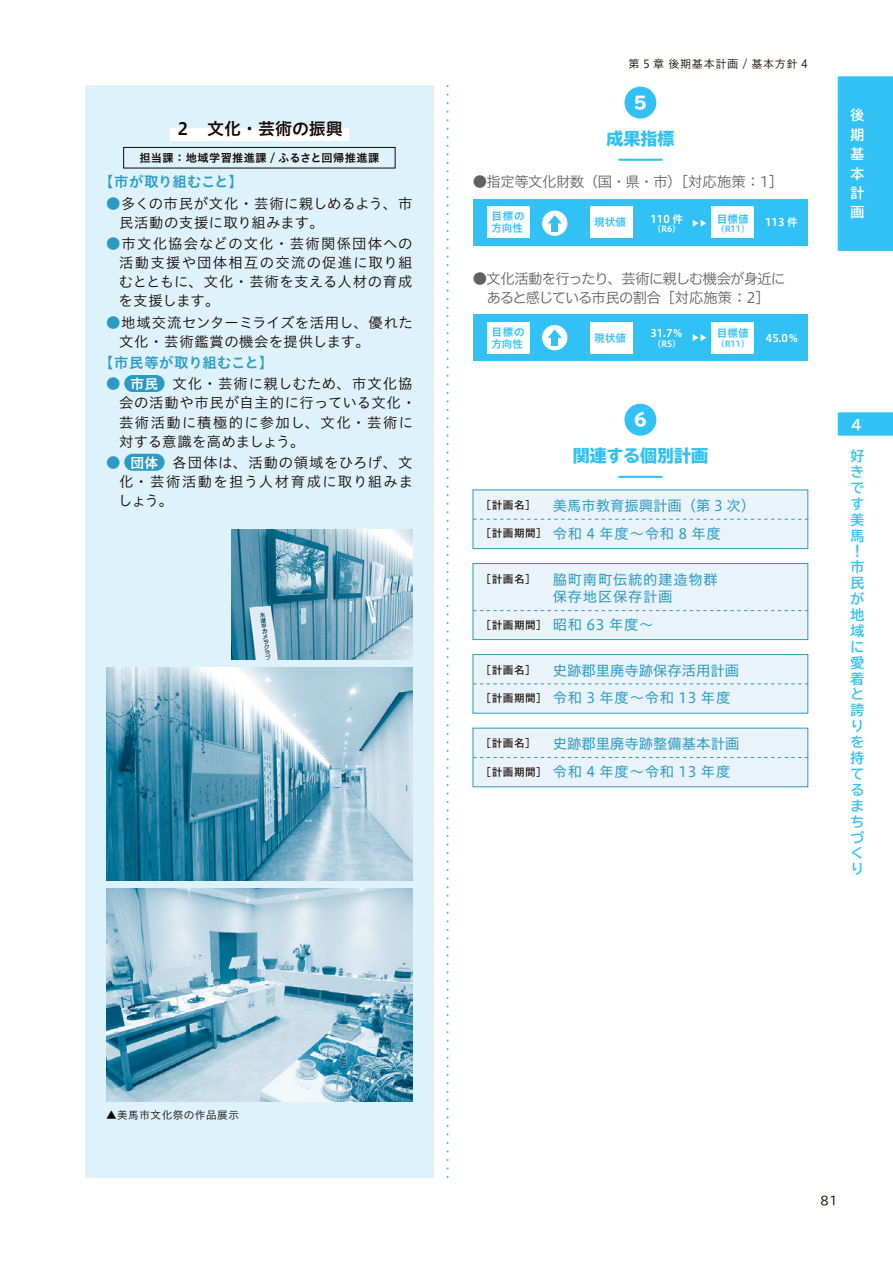
<style>
.page{position:relative;width:893px;height:1263px;background:#fff}
.page>*{position:absolute;margin:0;border:0;box-sizing:border-box;transform-origin:0 0}
.t1{font:800 16.95px "TBUD Go Std";color:#32c1f4}
.t2{font:16.95px "Hiragino UD Sans Std N W6";color:#140700}
.t3{font:800 16.95px "TBUD Go Std";color:#fff}
.t4{font:14.4px/19.2px "Hiragino UD Sans Std N W3";letter-spacing:.05em;color:#140700;text-align:justify}
.t5{font:14.4px/27.6px "Hiragino UD Sans Std N W4";color:#2b9bc3}
.t6{font:14.4px/19.2px "Hiragino UD Sans F Std N W3";letter-spacing:-.045em;color:#616161}
.t7{font:14.4px/19.2px "Hiragino UD Sans Std N W3";letter-spacing:.025em;color:#140700}
.t8{font:14.4px/17px "Hiragino UD Sans Std N W4";letter-spacing:.05em;color:#2b9bc3}
.t9{font:14.4px "Hiragino UD Sans Std N W6";letter-spacing:.03em;color:#2b9bc3}
.t10{font:14.4px "Hiragino UD Sans Std N W6";letter-spacing:-.015em;color:#2b9bc3}
.t11{font:700 13.8px/15.9px "TBUD Go Std";color:#32c1f4}
.t12{font:700 13.8px/19.4px "TBUD Go Std";color:#fff;text-align:justify}
.t13{font:13.8px "Hiragino UD Sans Std N W6";color:#fff}
.t14{font:11.7px "TBUD Go Std";color:#140700}
.t15{font:11.1px "Hiragino UD Sans Std N W6";letter-spacing:.04em;color:#140700}
.t16{font:11.1px "Hiragino UD Sans Std N W3";letter-spacing:.05em;color:#140700}
.t17{font:10.65px "Hiragino UD Sans Std N W5";letter-spacing:.05em;color:#140700}
.t18{font:10.65px/11.7px "Hiragino UD Sans Std N W6";color:#32c1f4}
.t19{font:10.65px "Hiragino UD Sans Std N W6";color:#fff}
.t20{font:10.65px "Hiragino UD Sans Std N W3";letter-spacing:.05em;color:#140700}
.t21{font:8.55px "Hiragino UD Sans Std N W6";color:#32c1f4}
.t22{font:8.55px "Hiragino UD Sans Std N W6";color:#fff}
.s1{color:#2b9bc3}
</style>
<div class="page">
<svg style="left:446px;top:95px;width:3px;height:1083px"></svg>
<div style="left:624px;top:87px;width:32px;height:32px;background:#32c1f4;border-radius:50%"></div>
<hr style="left:619px;top:159px;width:43px;height:2px;background:#32c1f4">
<div style="left:473px;top:314px;width:335px;height:47px;background:#32c1f4"></div>
<div style="left:487px;top:322px;width:42px;height:31px;background:#fff"></div>
<div style="left:712px;top:322px;width:42px;height:31px;background:#fff"></div>
<div style="left:590px;top:322px;width:42px;height:31px;background:#fff"></div>
<svg style="left:693px;top:334px;width:13px;height:7px"></svg>
<div style="left:542px;top:325px;width:25px;height:25px;background:#fff;border-radius:50%"></div>
<div style="left:552px;top:335px;width:6px;height:11px;background:#32c1f4"></div>
<svg style="left:548px;top:330px;width:14px;height:8px"></svg>
<div style="left:473px;top:199px;width:335px;height:47px;background:#32c1f4"></div>
<div style="left:487px;top:206px;width:42px;height:32px;background:#fff"></div>
<div style="left:712px;top:206px;width:42px;height:32px;background:#fff"></div>
<div style="left:590px;top:206px;width:42px;height:32px;background:#fff"></div>
<svg style="left:693px;top:220px;width:13px;height:7px"></svg>
<div style="left:542px;top:211px;width:25px;height:25px;background:#fff;border-radius:50%"></div>
<div style="left:552px;top:221px;width:6px;height:10px;background:#32c1f4"></div>
<svg style="left:548px;top:215px;width:14px;height:8px"></svg>
<div style="left:85px;top:85px;width:349px;height:1093px;background:#def2fc"></div>
<div style="left:170px;top:128px;width:179px;height:13px;background:#fff"></div>
<div style="left:123px;top:147px;width:272px;height:21px;border:1px solid #140700"></div>
<img style="left:106px;top:889px;width:306px;height:212px">
<img style="left:106px;top:668px;width:306px;height:212px">
<img style="left:231px;top:529px;width:181px;height:130px">
<div style="left:624px;top:404px;width:32px;height:32px;background:#32c1f4;border-radius:50%"></div>
<hr style="left:619px;top:476px;width:43px;height:2px;background:#32c1f4">
<div style="left:472px;top:489px;width:336px;height:60px;background:#e9f3f9;border:1px solid #2b9bc3"></div>
<svg style="left:473px;top:519px;width:335px;height:1px"></svg>
<div style="left:472px;top:654px;width:336px;height:60px;background:#e9f3f9;border:1px solid #2b9bc3"></div>
<svg style="left:473px;top:683px;width:335px;height:1px"></svg>
<div style="left:472px;top:728px;width:336px;height:59px;background:#e9f3f9"></div>
<svg style="left:473px;top:757px;width:335px;height:1px"></svg>
<div style="left:472px;top:563px;width:336px;height:77px;background:#e9f3f9;border:1px solid #2b9bc3"></div>
<svg style="left:473px;top:610px;width:335px;height:1px"></svg>
<div style="left:124px;top:454px;width:41px;height:17px;background:#2b9bc3;border-radius:9px"></div>
<div style="left:124px;top:375px;width:41px;height:17px;background:#2b9bc3;border-radius:9px"></div>
<svg style="left:837px;top:412px;width:56px;height:24px"></svg>
<div style="left:837px;top:76px;width:56px;height:175px;background:#32c1f4"></div>
<p class="t2" style="left:175px;top:115px;width:170px">２　文化・芸術の振興</p>
<p class="t10" style="left:99px;top:171px;width:145px">【市が取り組むこと】</p>
<p class="t7" style="left:119px;top:193px;width:295px;text-indent:-13px"><span class="s1">●</span>多くの市民が文化・芸術に親しめるよう、市民活動の支援に取り組みます。</p>
<p class="t4" style="left:119px;top:233px;width:295px;text-indent:-12px"><span class="s1">●</span>市文化協会などの文化・芸術関係団体への活動支援や団体相互の交流の促進に取り組むとともに、文化・芸術を支える人材の育成を支援します。</p>
<p class="t4" style="left:119px;top:312px;width:295px;text-indent:-13px"><span class="s1">●</span>地域交流センターミライズを活用し、優れた文化・芸術鑑賞の機会を提供します。</p>
<p class="t9" style="left:99px;top:352px;width:175px">【市民等が取り組むこと】</p>
<p class="t4" style="left:119px;top:373px;width:298px;text-align:left;text-indent:-13px"><span class="s1">●</span>　　　 文化・芸術に親しむため、市文化協会の活動や市民が自主的に行っている文化・芸術活動に積極的に参加し、文化・芸術に対する意識を高めましょう。</p>
<p class="t4" style="left:118px;top:452px;width:296px;text-indent:-12px"><span class="s1">●</span>　　　 各団体は、活動の領域をひろげ、文化・芸術活動を担う人材育成に取り組みましょう。</p>
<p class="t15" style="left:139px;top:149px;width:242px">担当課：地域学習推進課 / ふるさと回帰推進課</p>
<p class="t13" style="left:131px;top:373px;width:29px">市民</p>
<p class="t13" style="left:131px;top:452px;width:29px">団体</p>
<p class="t16" style="left:629px;top:55px;width:181px">第 5 章 後期基本計画 / 基本方針 4</p>
<p class="t3" style="left:633px;top:93px;width:15px">5</p>
<p class="t1" style="left:606px;top:129px;width:70px">成果指標</p>
<p class="t6" style="left:473px;top:172px;width:312px">●指定等文化財数（国・県・市）［対応施策：1］</p>
<p class="t18" style="left:491px;top:210px;width:35px">目標の方向性</p>
<p class="t18" style="left:594px;top:216px;width:33px">現状値</p>
<p class="t18" style="left:717px;top:212px;width:33px">目標値</p>
<p class="t19" style="left:765px;top:214px;width:34px">113 件</p>
<p class="t19" style="left:650px;top:210px;width:34px">110 件</p>
<p class="t22" style="left:653px;top:223px;width:30px">（R6）</p>
<p class="t21" style="left:716px;top:223px;width:35px">（R11）</p>
<p class="t6" style="left:473px;top:268px;width:314px">●文化活動を行ったり、芸術に親しむ機会が身近に　あると感じている市民の割合［対応施策：2］</p>
<p class="t18" style="left:491px;top:325px;width:35px">目標の方向性</p>
<p class="t18" style="left:594px;top:331px;width:33px">現状値</p>
<p class="t19" style="left:650px;top:325px;width:34px">31.7％</p>
<p class="t18" style="left:717px;top:326px;width:33px">目標値</p>
<p class="t19" style="left:766px;top:329px;width:34px">45.0％</p>
<p class="t21" style="left:716px;top:337px;width:35px">（R11）</p>
<p class="t22" style="left:653px;top:337px;width:30px">（R5）</p>
<p class="t3" style="left:633px;top:410px;width:15px">6</p>
<p class="t1" style="left:573px;top:446px;width:137px">関連する個別計画</p>
<p class="t17" style="left:480px;top:497px;width:57px">［計画名］</p>
<p class="t17" style="left:480px;top:525px;width:68px">［計画期間］</p>
<p class="t17" style="left:480px;top:571px;width:57px">［計画名］</p>
<p class="t17" style="left:480px;top:617px;width:68px">［計画期間］</p>
<p class="t17" style="left:480px;top:662px;width:57px">［計画名］</p>
<p class="t17" style="left:480px;top:690px;width:68px">［計画期間］</p>
<p class="t17" style="left:480px;top:735px;width:57px">［計画名］</p>
<p class="t17" style="left:480px;top:763px;width:68px">［計画期間］</p>
<p class="t5" style="left:553px;top:491px;width:204px">美馬市教育振興計画（第 3 次）令和 4 年度～令和 8 年度</p>
<p class="t8" style="left:553px;top:570px;width:167px">脇町南町伝統的建造物群保存地区保存計画</p>
<p class="t8" style="left:553px;top:615px;width:102px">昭和 63 年度～</p>
<p class="t5" style="left:553px;top:656px;width:188px">史跡郡里廃寺跡保存活用計画令和 3 年度～令和 13 年度</p>
<p class="t5" style="left:553px;top:729px;width:188px">史跡郡里廃寺跡整備基本計画令和 4 年度～令和 13 年度</p>
<p class="t12" style="left:850px;top:106px;width:15px">後期基本計画</p>
<p class="t12" style="left:851px;top:415px;width:12px">4</p>
<p class="t11" style="left:850px;top:448px;width:15px">好きです美馬！市民が地域に愛着と誇りを持てるまちづくり</p>
<p class="t20" style="left:106px;top:1107px;width:134px">▲美馬市文化祭の作品展示</p>
<p class="t14" style="left:820px;top:1191px;width:19px">81</p>
</div>
